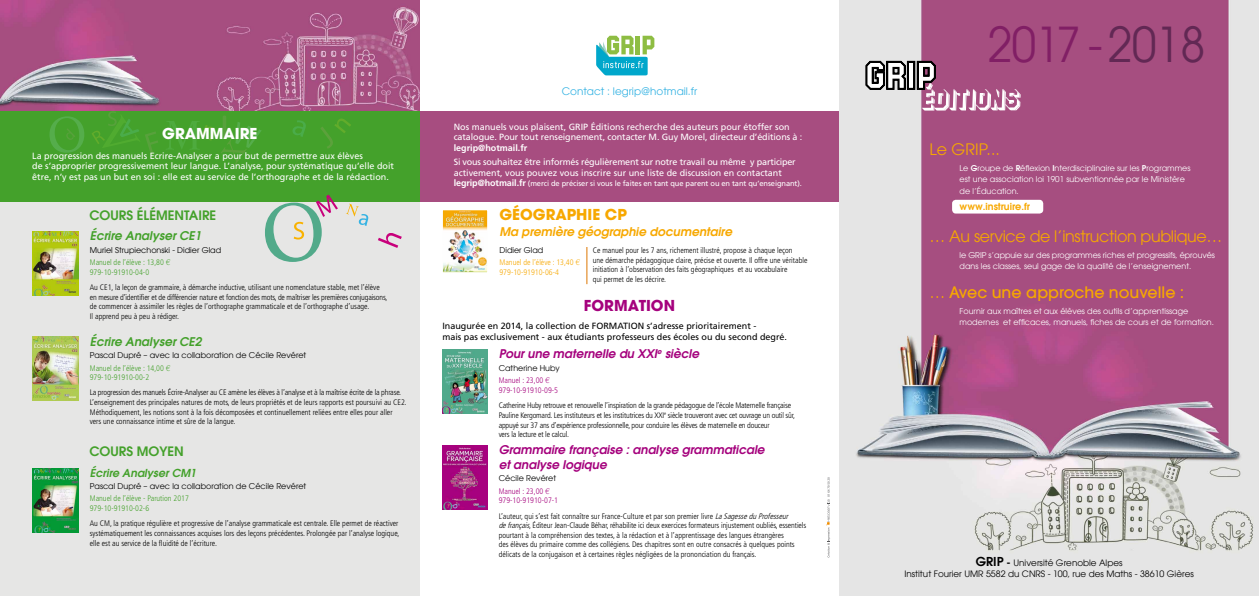
<style>
.page{position:relative;width:1259px;height:596px;background:#fff}
.page>*{position:absolute;margin:0;border:0;box-sizing:border-box;transform-origin:0 0}
.t1{font:48.1px "Avant Garde LT";color:#811f65;scale:.91 1}
.t2{font:15.9px "Avant Garde LT";letter-spacing:-.02em;color:#f7a800}
.t3{font:500 15.9px "Avant Garde LT";color:#f7a800}
.t4{font:700 15px "Avant Garde";color:#f7a800}
.t5{font:700 15px "Avant Garde";color:#a5027d}
.t6{font:700 15px "Avant Garde";color:#fff}
.t7{font:600 13px "Avant Garde LT";color:#44a12b}
.t8{font:italic 600 12px/14.4px "Avant Garde LT";color:#a5027d}
.t9{font:italic 600 12px "Avant Garde LT";color:#44a12b}
.t10{font:italic 600 12px "Avant Garde LT";color:#f7a800}
.t11{font:italic 600 11px "Avant Garde LT";color:#44a12b}
.t12{font:10.4px "Avant Garde LT";color:#36b3e3}
.t13{font:600 9.7px "Avant Garde LT";color:#f7a800}
.t14{font:9px/10.8px "Frutiger LT Std";color:#fff}
.t15{font:9px/10.8px "Frutiger LT Std";letter-spacing:-.02em;color:#fff}
.t16{font:9px/10.8px "Frutiger LT Std";color:#000}
.t17{font:700 9px "Frutiger LT Std";color:#fff}
.t18{font:8.8px/10.4px "Avant Garde LT";color:#000;text-align:center}
.t19{font:300 condensed 8px/9.6px "Frutiger";color:#000}
.t20{font:8px/11.4px "Avant Garde LT";color:#fff}
.t21{font:300 condensed 8px/9.6px "Frutiger";letter-spacing:-.02em;color:#000}
.t22{font:8px "Avant Garde LT";color:#000}
.t23{font:300 condensed 8px/9.6px "Frutiger";color:#44a12b}
.t24{font:300 condensed 8px/9.6px "Frutiger";color:#a5027d}
.t25{font:300 condensed 8px/9.6px "Frutiger";color:#f7a800}
.t26{font:7.5px "Frutiger LT Std";letter-spacing:-.01em;color:#fff}
.s1{font-family:"Linotype Euro Font Ato F";font-weight:400;font-stretch:normal}
.s2{font-weight:700;font-size:9px}
.s3{font-style:italic}
.s4{color:#622854}
.s5{font-weight:600}
.s6{font-weight:400}
.s7{font-weight:600;font-size:12.3px}
.s8{font-weight:600;font-size:10px}
</style>
<div class="page">
<div style="left:0;top:0;width:420px;height:595px;background:#e6e6e5"></div>
<img style="left:0;top:0;width:420px;height:111px">
<div style="left:0;top:111px;width:420px;height:90px;background:#44a12b"></div>
<div style="left:420px;top:111px;width:419px;height:90px;background:#a74d80"></div>
<img style="left:839px;top:0;width:420px;height:595px">
<div style="left:952px;top:200px;width:91px;height:13px;background:#fff;border-radius:4px"></div>
<svg style="left:865px;top:61px;width:155px;height:50px"></svg>
<img style="left:32px;top:231px;width:46px;height:64px">
<img style="left:443px;top:349px;width:44px;height:64px">
<img style="left:443px;top:445px;width:44px;height:64px">
<img style="left:32px;top:468px;width:46px;height:63px">
<svg style="left:265px;top:194px;width:73px;height:68px"></svg>
<svg style="left:378px;top:233px;width:24px;height:15px"></svg>
<svg style="left:346px;top:203px;width:22px;height:23px"></svg>
<svg style="left:292px;top:120px;width:14px;height:17px"></svg>
<svg style="left:166px;top:121px;width:96px;height:43px"></svg>
<svg style="left:321px;top:118px;width:30px;height:30px"></svg>
<svg style="left:92px;top:111px;width:66px;height:43px"></svg>
<hr style="left:223px;top:115px;width:3px;height:23px;background:#a5027d;border-radius:2px">
<svg style="left:49px;top:116px;width:35px;height:37px"></svg>
<img style="left:442px;top:210px;width:46px;height:63px">
<hr style="left:586px;top:247px;width:1px;height:37px;background:#dd7602">
<svg style="left:596px;top:36px;width:58px;height:39px"></svg>
<img style="left:32px;top:336px;width:46px;height:64px">
<svg style="left:826px;top:477px;width:4px;height:80px"></svg>
<h3 class="t6" style="left:162px;top:123px;width:25px">GRAMMAIR</h3>
<h3 class="t6" style="left:249px;top:123px;width:9px">E</h3>
<p class="t14" style="left:32px;top:150px;width:363px">La progression des manuels Ecrire-Analyser a pour but de permettre aux élèves<br>de s’approprier progressivement leur langue. L’analyse, pour systématique qu’elle doit être, n’y est pas un but en soi : elle est au service de l’orthographe et de la rédaction.</p>
<h3 class="t7" style="left:89px;top:207px;width:128px">COURS ÉLÉMENTAIRE</h3>
<h3 class="t9" style="left:90px;top:228px;width:113px">Écrire Analyser CE1</h3>
<p class="t22" style="left:90px;top:245px;width:133px">Muriel Strupiechonski - Didier Glad</p>
<p class="t23" style="left:90px;top:257px;width:82px">Manuel de l’élève : 13,80 <span class="s1">A<br></span>979-10-91910-04-0</p>
<p class="t19" style="left:90px;top:282px;width:299px">Au CE1, la leçon de grammaire, à démarche inductive, utilisant une nomenclature stable, met l’élève en mesure d’identifier et de différencier nature et fonction des mots, de maîtriser les premières conjugaisons, de commencer à assimiler les règles de l’orthographe grammaticale et de l’orthographe d’usage.<br>Il apprend peu à peu à rédiger.</p>
<h3 class="t9" style="left:90px;top:333px;width:113px">Écrire Analyser CE2</h3>
<p class="t22" style="left:90px;top:350px;width:218px">Pascal Dupré – avec la collaboration de Cécile Revéret</p>
<p class="t23" style="left:90px;top:363px;width:82px">Manuel de l’élève : 14,00 <span class="s1">A<br></span>979-10-91910-00-2</p>
<p class="t19" style="left:90px;top:388px;width:318px">La progression des manuels Écrire-Analyser au CE amène les élèves à l’analyse et à la maîtrise écrite de la phrase.<br>L’enseignement des principales natures de mots, de leurs propriétés et de leurs rapports est poursuivi au CE2.<br>Méthodiquement, les notions sont à la fois décomposées et continuellement reliées entre elles pour aller<br>vers une connaissance intime et sûre de la langue.</p>
<h3 class="t7" style="left:89px;top:442px;width:96px">COURS MOYEN</h3>
<h3 class="t11" style="left:90px;top:465px;width:108px">Écrire Analyser CM1</h3>
<p class="t22" style="left:90px;top:481px;width:218px">Pascal Dupré – avec la collaboration de Cécile Revéret</p>
<p class="t23" style="left:90px;top:493px;width:101px">Manuel de l’élève - Parution 2017<br>979-10-91910-02-6</p>
<p class="t19" style="left:90px;top:518px;width:311px;text-align:justify">Au CM, la pratique régulière et progressive de l’analyse grammaticale est centrale. Elle permet de réactiver systématiquement les connaissances acquises lors des leçons précédentes. Prolongée par l’analyse logique, elle est au service de la fluidité de l’écriture.</p>
<h3 class="t12" style="left:562px;top:85px;width:137px">Contact : legrip@hotmail.fr</h3>
<p class="t14" style="left:454px;top:121px;width:350px">Nos manuels vous plaisent, GRIP Éditions recherche des auteurs pour étoffer son catalogue. Pour tout renseignement, contacter M. Guy Morel, directeur d’éditions à :</p>
<p class="t17" style="left:454px;top:143px;width:75px">legrip@hotmail.fr</p>
<p class="t15" style="left:454px;top:156px;width:343px">Si vous souhaitez être informés régulièrement sur notre travail ou même y participer activement, vous pouvez vous inscrire sur une liste de discussion en contactant</p>
<p class="t26" style="left:454px;top:179px;width:350px"><span class="s2">legrip@hotmail.fr</span> (merci de préciser si vous le faites en tant que parent ou en tant qu’enseignant).</p>
<h3 class="t4" style="left:499px;top:205px;width:128px">GÉOGRAPHIE CP</h3>
<h3 class="t10" style="left:499px;top:224px;width:234px">Ma première géographie documentaire</h3>
<p class="t22" style="left:499px;top:245px;width:45px">Didier Glad</p>
<p class="t25" style="left:499px;top:258px;width:82px">Manuel de l’élève : 13,40 <span class="s1">A<br></span>979-10-91910-06-4</p>
<p class="t19" style="left:593px;top:245px;width:216px">Ce manuel pour les 7 ans, richement illustré, propose à chaque leçon<br>une démarche pédagogique claire, précise et ouverte. Il offre une véritable initiation à l’observation des faits géographiques et au vocabulaire<br>qui permet de les décrire.</p>
<h3 class="t5" style="left:584px;top:296px;width:93px">FORMATION</h3>
<p class="t16" style="left:442px;top:320px;width:346px">Inaugurée en 2014, la collection de FORMATION s’adresse prioritairement -<br>mais pas exclusivement - aux étudiants professeurs des écoles ou du second degré.</p>
<h3 class="t8" style="left:499px;top:346px;width:202px">Pour une maternelle du XXI<sup>e</sup> siècle</h3>
<p class="t22" style="left:499px;top:363px;width:63px">Catherine Huby</p>
<p class="t24" style="left:499px;top:375px;width:61px">Manuel : 23,00 <span class="s1">A<br></span>979-10-91910-09-5</p>
<p class="t21" style="left:499px;top:400px;width:298px">Catherine Huby retrouve et renouvelle l’inspiration de la grande pédagogue de l’école Maternelle française Pauline Kergomard. Les instituteurs et les institutrices du XXI<sup>e</sup> siècle trouveront avec cet ouvrage un outil sûr, appuyé sur 37 ans d’expérience professionnelle, pour conduire les élèves de maternelle en douceur<br>vers la lecture et le calcul.</p>
<h3 class="t8" style="left:499px;top:442px;width:267px">Grammaire française : analyse grammaticale et analyse logique</h3>
<p class="t22" style="left:499px;top:473px;width:59px">Cécile Revéret</p>
<p class="t24" style="left:499px;top:486px;width:61px">Manuel : 23,00 <span class="s1">A<br></span>979-10-91910-07-1</p>
<p class="t19" style="left:499px;top:510px;width:309px">L’auteur, qui s’est fait connaître sur France-Culture et par son premier livre <span class="s3">LaSagesseduProfesseur defrançais</span>, Éditeur Jean-Claude Béhar, réhabilite ici deux exercices formateurs injustement oubliés, essentiels pourtant à la compréhension des textes, à la rédaction et à l’apprentissage des langues étrangères<br>des élèves du primaire comme des collégiens. Des chapitres sont en outre consacrés à quelques points délicats de la conjugaison et à certaines règles négligées de la prononciation du français.</p>
<h1 class="t1" style="left:987px;top:16px;width:240px">2017 - <span class="s4">2018</span></h1>
<h2 class="t2" style="left:929px;top:140px;width:72px">Le GRIP...</h2>
<p class="t20" style="left:959px;top:162px;width:232px">Le <span class="s5">G</span>roupe de <span class="s5">R</span>éflexion <span class="s5">I</span>nterdisciplinaire sur les <span class="s5">P</span>rogrammes est une association loi 1901 subventionnée par le Ministère de l’Éducation.</p>
<p class="t13" style="left:959px;top:200px;width:72px">WWW.INSTRUIRE.FR</p>
<h2 class="t2" style="left:929px;top:227px;width:294px">… Au service de l’instruction publique…</h2>
<p class="t20" style="left:959px;top:249px;width:257px">le GRIP s’appuie sur des programmes riches et progressifs, éprouvés dans les classes, seul gage de la qualité de l’enseignement.</p>
<h2 class="t3" style="left:929px;top:282px;width:256px"><span class="s6">…</span> Avec une approche nouvelle :</h2>
<p class="t20" style="left:959px;top:305px;width:256px">Fournir aux maîtres et aux élèves des outils d’apprentissage modernes et efficaces, manuels, fiches de cours et de formation.</p>
<p class="t18" style="left:904px;top:557px;width:291px"><span class="s7">GRIP</span> <span class="s8">-</span> Université Grenoble Alpes<br>Institut Fourier UMR 5582 du CNRS - 100, rue des Maths - 38610 Gières</p>
</div>
